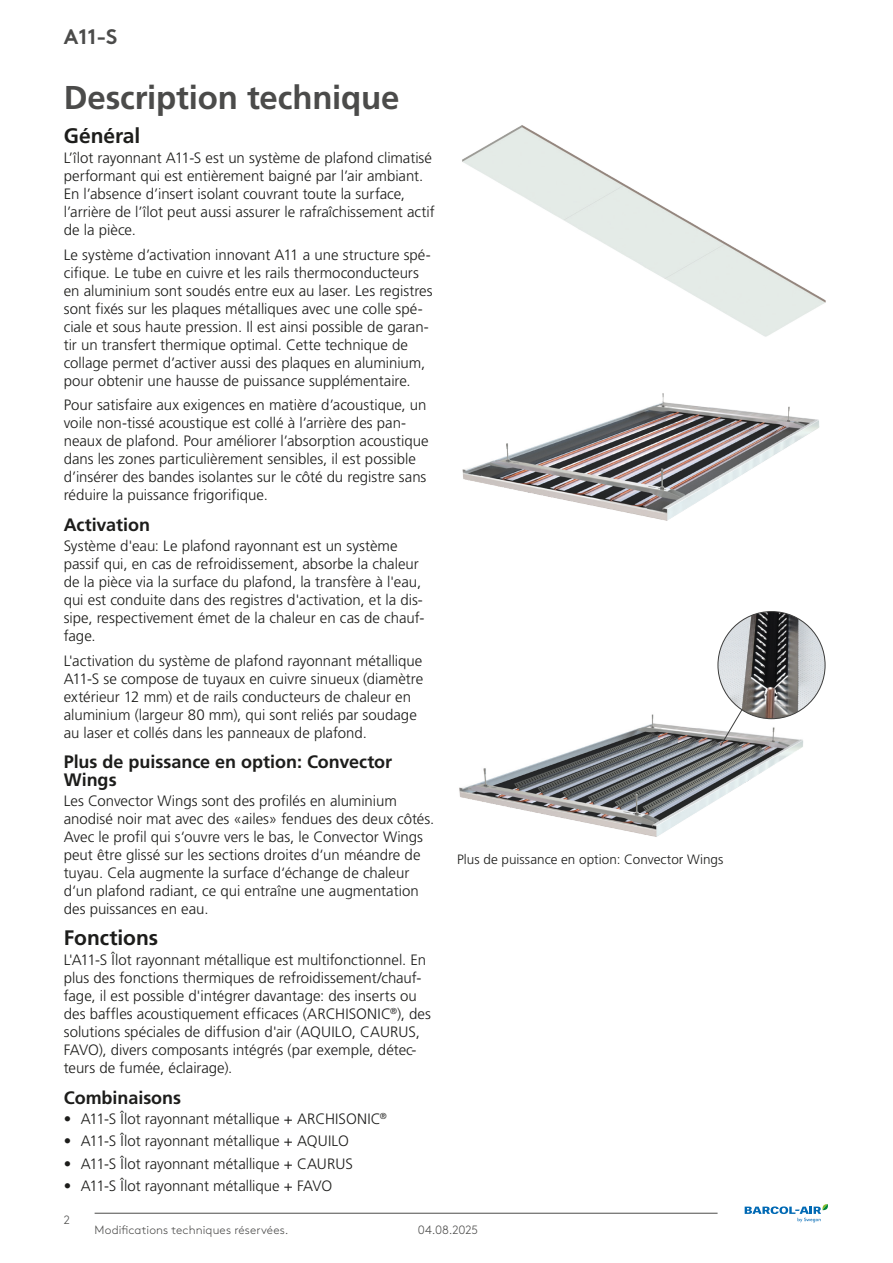
<style>
.page{position:relative;width:893px;height:1263px;background:#fff}
.page>*{position:absolute;margin:0;border:0;box-sizing:border-box;transform-origin:0 0}
.t1{font:700 33px "Frutiger LT Pro";letter-spacing:-.005em;color:#4b4b4a}
.t2{font:700 21px "Frutiger LT Pro";letter-spacing:-.005em;color:#1d1d1b}
.t3{font:700 21px "Swegon Brown";color:#4b4b4a}
.t4{font:700 18px/18px "Frutiger LT Pro";color:#1d1d1b}
.t5{font:300 15px/18px "Frutiger LT Pro";color:#1d1d1b}
.t6{font:300 13.5px "Frutiger LT Pro";color:#1d1d1b}
.t7{font:300 12px "Swegon Brown";letter-spacing:.01em;color:#4b4b4a}
</style>
<div class="page">
<hr style="left:95px;top:1213px;width:623px;height:1px;background:#4b4b4a">
<svg style="left:745px;top:1204px;width:83px;height:18px"></svg>
<img style="left:462px;top:125px;width:364px;height:396px">
<img style="left:459px;top:630px;width:367px;height:207px">
<img style="left:718px;top:612px;width:107px;height:107px;border-radius:54px">
<svg style="left:720px;top:708px;width:23px;height:39px"></svg>
<h2 class="t3" style="left:64px;top:20px;width:55px">A11-S</h2>
<h1 class="t1" style="left:64px;top:77px;width:337px">Description technique</h1>
<h2 class="t2" style="left:64px;top:124px;width:78px">Général</h2>
<p class="t5" style="left:64px;top:149px;width:373px">L’îlot rayonnant A11-S est un système de plafond climatisé performant qui est entièrement baigné par l’air ambiant.<br>En l’absence d’insert isolant couvrant toute la surface, l’arrière de l’îlot peut aussi assurer le rafraîchissement actif de la pièce.</p>
<p class="t5" style="left:64px;top:246px;width:370px">Le système d’activation innovant A11 a une structure spé&shy;cifique. Le tube en cuivre et les rails thermoconducteurs en aluminium sont soudés entre eux au laser. Les registres sont fixés sur les plaques métalliques avec une colle spé&shy;ciale et sous haute pression. Il est ainsi possible de garan&shy;tir un transfert thermique optimal. Cette technique de collage permet d’activer aussi des plaques en aluminium, pour obtenir une hausse de puissance supplémentaire.</p>
<p class="t5" style="left:64px;top:396px;width:366px">Pour satisfaire aux exigences en matière d’acoustique, un voile non-tissé acoustique est collé à l’arrière des pan&shy;neaux de plafond. Pour améliorer l’absorption acoustique dans les zones particulièrement sensibles, il est possible d’insérer des bandes isolantes sur le côté du registre sans réduire la puissance frigorifique.</p>
<p class="t4" style="left:64px;top:516px;width:88px">Activation</p>
<p class="t5" style="left:64px;top:537px;width:362px">Système d'eau: Le plafond rayonnant est un système passif qui, en cas de refroidissement, absorbe la chaleur de la pièce via la surface du plafond, la transfère à l'eau, qui est conduite dans des registres d'activation, et la dis&shy;sipe, respectivement émet de la chaleur en cas de chauf&shy;fage.</p>
<p class="t5" style="left:64px;top:651px;width:361px">L'activation du système de plafond rayonnant métallique A11-S se compose de tuyaux en cuivre sinueux (diamètre extérieur 12 mm) et de rails conducteurs de chaleur en aluminium (largeur 80 mm), qui sont reliés par soudage au laser et collés dans les panneaux de plafond.</p>
<p class="t4" style="left:64px;top:753px;width:330px">Plus de puissance en option: Convector<br>Wings</p>
<p class="t5" style="left:64px;top:792px;width:372px">Les Convector Wings sont des profilés en aluminium anodisé noir mat avec des «ailes» fendues des deux côtés.<br>Avec le profil qui s‘ouvre vers le bas, le Convector Wings peut être glissé sur les sections droites d‘un méandre de tuyau. Cela augmente la surface d‘échange de chaleur d‘un plafond radiant, ce qui entraîne une augmentation des puissances en eau.</p>
<h2 class="t2" style="left:64px;top:925px;width:96px">Fonctions</h2>
<p class="t5" style="left:64px;top:951px;width:369px">L'A11-S Îlot rayonnant métallique est multifonctionnel. En plus des fonctions thermiques de refroidissement/chauf&shy;fage, il est possible d'intégrer davantage: des inserts ou des baffles acoustiquement efficaces (ARCHISONIC<sup>®</sup>), des solutions spéciales de diffusion d'air (AQUILO, CAURUS, FAVO), divers composants intégrés (par exemple, détec&shy;teurs de fumée, éclairage).</p>
<p class="t4" style="left:64px;top:1089px;width:119px">Combinaisons</p>
<p class="t5" style="left:64px;top:1110px;width:325px">• A11-S Îlot rayonnant métallique + ARCHISONIC<sup>®</sup></p>
<p class="t5" style="left:64px;top:1132px;width:287px">• A11-S Îlot rayonnant métallique + AQUILO</p>
<p class="t5" style="left:64px;top:1155px;width:291px">• A11-S Îlot rayonnant métallique + CAURUS</p>
<p class="t5" style="left:64px;top:1177px;width:270px">• A11-S Îlot rayonnant métallique + FAVO</p>
<p class="t6" style="left:457px;top:852px;width:268px">Plus de puissance en option: Convector Wings</p>
<p class="t7" style="left:64px;top:1211px;width:8px">2</p>
<p class="t7" style="left:95px;top:1221px;width:195px">Modifications techniques réservées.</p>
<p class="t7" style="left:418px;top:1221px;width:62px">04.08.2025</p>
</div>
